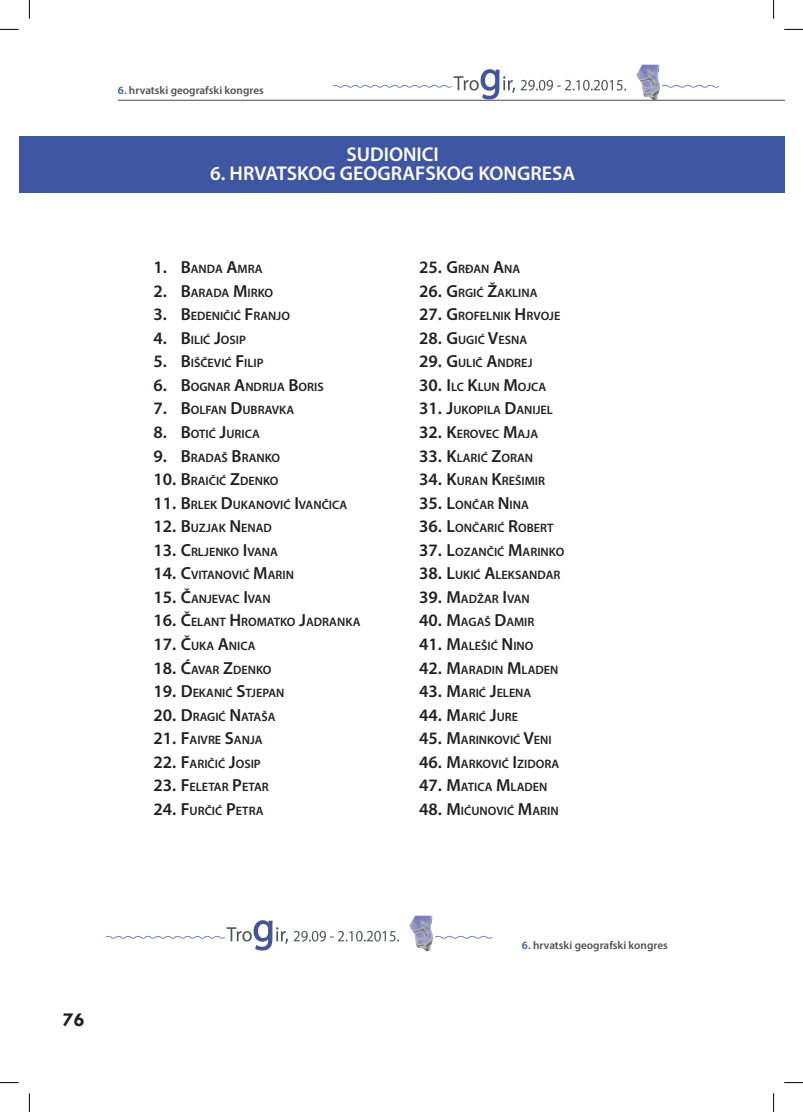
<style>
.page{position:relative;width:803px;height:1112px;background:#fff}
.page>*{position:absolute;margin:0;border:0;box-sizing:border-box;transform-origin:0 0}
.t1{font:600 20px "Myriad Pro";color:#fff}
.t2{font:700 20px "Tw Cen";color:#231f20}
.t3{font:600 12.25px "Myriad Pro";color:#231f20}
.t4{font:600 11.25px "Myriad Pro";color:#4e5353}
.s1{color:#3f56a5}
.s2{font-size:17.5px}
</style>
<div class="page">
<img style="left:313px;top:65px;width:425px;height:35px">
<hr style="left:118px;top:100px;width:666px;height:1px;background:#6f7073">
<img style="left:106px;top:915px;width:387px;height:36px">
<div style="left:19px;top:136px;width:765px;height:56px;background:#3f56a5"></div>
<svg style="left:0;top:29px;width:19px;height:1px"></svg>
<svg style="left:784px;top:29px;width:19px;height:1px"></svg>
<svg style="left:0;top:1082px;width:19px;height:1px"></svg>
<svg style="left:784px;top:1082px;width:19px;height:1px"></svg>
<svg style="left:29px;top:0;width:1px;height:19px"></svg>
<svg style="left:29px;top:1093px;width:1px;height:18px"></svg>
<svg style="left:773px;top:0;width:1px;height:19px"></svg>
<svg style="left:773px;top:1093px;width:1px;height:18px"></svg>
<p class="t4" style="left:118px;top:83px;width:147px"><span class="s1">6.</span> hrvatski geografski kongres</p>
<p class="t1" style="left:346px;top:142px;width:94px">SUDIONICI</p>
<p class="t1" style="left:210px;top:161px;width:367px">6. HRVATSKOG GEOGRAFSKOG KONGRESA</p>
<p class="t3" style="left:153px;top:261px;width:111px"><span class="s2">1. B</span>ANDA <span class="s2">A</span>MRA</p>
<p class="t3" style="left:153px;top:284px;width:121px"><span class="s2">2. B</span>ARADA <span class="s2">M</span>IRKO</p>
<p class="t3" style="left:153px;top:308px;width:138px"><span class="s2">3. B</span>EDENIČIĆ <span class="s2">F</span> RANJO</p>
<p class="t3" style="left:153px;top:332px;width:93px"><span class="s2">4. B</span>ILIĆ <span class="s2">J</span>OSIP</p>
<p class="t3" style="left:153px;top:355px;width:110px"><span class="s2">5. B</span>IŠČEVIĆ <span class="s2">F</span> ILIP</p>
<p class="t3" style="left:153px;top:379px;width:172px"><span class="s2">6. B</span>OGNAR <span class="s2">A</span>NDRIJA <span class="s2">B</span>ORIS</p>
<p class="t3" style="left:153px;top:402px;width:142px"><span class="s2">7. B</span>OLFAN <span class="s2">D</span>UBRAVKA</p>
<p class="t3" style="left:153px;top:426px;width:108px"><span class="s2">8. B</span>OTIĆ <span class="s2">J</span>URICA</p>
<p class="t3" style="left:153px;top:449px;width:128px"><span class="s2">9. B</span>RADAŠ <span class="s2">B</span>RANKO</p>
<p class="t3" style="left:153px;top:473px;width:127px"><span class="s2">10. B</span>RAIČIĆ <span class="s2">Z</span>DENKO</p>
<p class="t3" style="left:153px;top:496px;width:195px"><span class="s2">11. B</span>RLEK <span class="s2">D</span>UKANOVIĆ <span class="s2">I</span>VANČICA</p>
<p class="t3" style="left:153px;top:520px;width:120px"><span class="s2">12. B</span>UZJAK <span class="s2">N</span> ENAD</p>
<p class="t3" style="left:153px;top:543px;width:126px"><span class="s2">13. C</span>RLJENKO <span class="s2">I</span>VANA</p>
<p class="t3" style="left:153px;top:567px;width:142px"><span class="s2">14. C</span>VITANOVIĆ <span class="s2">M</span>ARIN</p>
<p class="t3" style="left:153px;top:591px;width:119px"><span class="s2">15. Č</span>ANJEVAC <span class="s2">I</span>VAN</p>
<p class="t3" style="left:153px;top:614px;width:209px"><span class="s2">16. Č</span>ELANT <span class="s2">H</span> ROMATKO <span class="s2">J</span>ADRANKA</p>
<p class="t3" style="left:153px;top:638px;width:104px"><span class="s2">17. Č</span>UKA <span class="s2">A</span>NICA</p>
<p class="t3" style="left:153px;top:661px;width:120px"><span class="s2">18. Ć</span>AVAR <span class="s2">Z</span>DENKO</p>
<p class="t3" style="left:153px;top:685px;width:133px"><span class="s2">19. D</span>EKANIĆ <span class="s2">S</span>TJEPAN</p>
<p class="t3" style="left:153px;top:708px;width:124px"><span class="s2">20. D</span> RAGIĆ <span class="s2">N</span> ATAŠA</p>
<p class="t3" style="left:153px;top:732px;width:111px"><span class="s2">21. F</span>AIVRE <span class="s2">S</span>ANJA</p>
<p class="t3" style="left:153px;top:755px;width:108px"><span class="s2">22. F</span>ARIČIĆ <span class="s2">J</span>OSIP</p>
<p class="t3" style="left:153px;top:779px;width:116px"><span class="s2">23. F</span> ELETAR <span class="s2">P</span>ETAR</p>
<p class="t3" style="left:153px;top:802px;width:112px"><span class="s2">24. F</span> URČIĆ <span class="s2">P</span>ETRA</p>
<p class="t3" style="left:419px;top:261px;width:103px"><span class="s2">25. G</span> RĐAN <span class="s2">A</span>NA</p>
<p class="t3" style="left:419px;top:284px;width:120px"><span class="s2">26. G</span> RGIĆ <span class="s2">Ž</span>AKLINA</p>
<p class="t3" style="left:419px;top:308px;width:143px"><span class="s2">27. G</span> ROFELNIK <span class="s2">H</span> RVOJE</p>
<p class="t3" style="left:419px;top:332px;width:109px"><span class="s2">28. G</span> UGIĆ <span class="s2">V</span>ESNA</p>
<p class="t3" style="left:419px;top:355px;width:115px"><span class="s2">29. G</span> ULIČ <span class="s2">A</span>NDREJ</p>
<p class="t3" style="left:419px;top:379px;width:129px"><span class="s2">30. I</span> LC <span class="s2">K</span>LUN <span class="s2">M</span>OJCA</p>
<p class="t3" style="left:419px;top:402px;width:135px"><span class="s2">31. J</span> UKOPILA <span class="s2">D</span>ANIJEL</p>
<p class="t3" style="left:419px;top:426px;width:120px"><span class="s2">32. K</span>EROVEC <span class="s2">M</span>AJA</p>
<p class="t3" style="left:419px;top:449px;width:116px"><span class="s2">33. K</span>LARIĆ <span class="s2">Z</span>ORAN</p>
<p class="t3" style="left:419px;top:473px;width:126px"><span class="s2">34. K</span>URAN <span class="s2">K</span>REŠIMIR</p>
<p class="t3" style="left:419px;top:496px;width:111px"><span class="s2">35. L</span>ONČAR <span class="s2">N</span> INA</p>
<p class="t3" style="left:419px;top:520px;width:136px"><span class="s2">36. L</span>ONČARIĆ <span class="s2">R</span>OBERT</p>
<p class="t3" style="left:419px;top:543px;width:147px"><span class="s2">37. L</span>OZANČIĆ <span class="s2">M</span>ARINKO</p>
<p class="t3" style="left:419px;top:567px;width:142px"><span class="s2">38. L</span>UKIĆ <span class="s2">A</span>LEKSANDAR</p>
<p class="t3" style="left:419px;top:591px;width:112px"><span class="s2">39. M</span>ADŽAR <span class="s2">I</span>VAN</p>
<p class="t3" style="left:419px;top:614px;width:116px"><span class="s2">40. M</span>AGAŠ <span class="s2">D</span>AMIR</p>
<p class="t3" style="left:419px;top:638px;width:116px"><span class="s2">41. M</span>ALEŠIĆ <span class="s2">N</span> INO</p>
<p class="t3" style="left:419px;top:661px;width:141px"><span class="s2">42. M</span>ARADIN <span class="s2">M</span>LADEN</p>
<p class="t3" style="left:419px;top:685px;width:114px"><span class="s2">43. M</span>ARIĆ <span class="s2">J</span>ELENA</p>
<p class="t3" style="left:419px;top:708px;width:100px"><span class="s2">44. M</span>ARIĆ <span class="s2">J</span>URE</p>
<p class="t3" style="left:419px;top:732px;width:134px"><span class="s2">45. M</span>ARINKOVIĆ <span class="s2">V</span>ENI</p>
<p class="t3" style="left:419px;top:755px;width:141px"><span class="s2">46. M</span>ARKOVIĆ <span class="s2">I</span> ZIDORA</p>
<p class="t3" style="left:419px;top:779px;width:130px"><span class="s2">47. M</span>ATICA <span class="s2">M</span>LADEN</p>
<p class="t3" style="left:419px;top:802px;width:141px"><span class="s2">48. M</span> IĆUNOVIĆ <span class="s2">M</span>ARIN</p>
<h1 class="t2" style="left:63px;top:1007px;width:23px">76</h1>
<p class="t4" style="left:522px;top:937px;width:147px"><span class="s1">6.</span> hrvatski geografski kongres</p>
</div>
